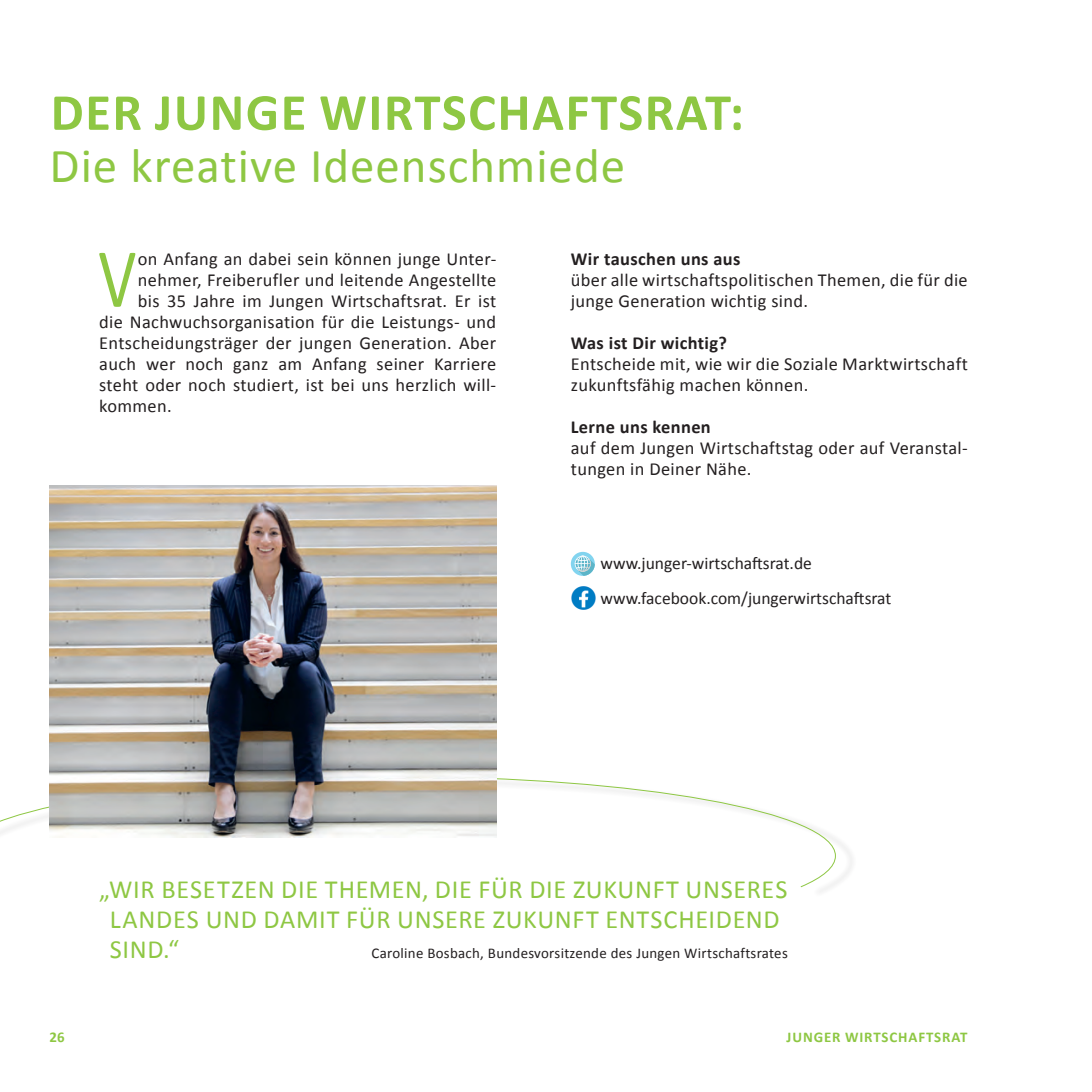
<style>
.page{position:relative;width:1092px;height:1092px;background:#fff}
.page>*{position:absolute;margin:0;border:0;box-sizing:border-box;transform-origin:0 0}
.t1{font:84.52px "Calibri";color:#8ec743;scale:.8 1}
.t2{font:700 52.5px "Calibri";letter-spacing:.03em;color:#8ec743}
.t3{font:49px "Calibri";letter-spacing:.02em;color:#8ec743}
.t4{font:26.25px/29.8px "Calibri";letter-spacing:.025em;color:#8ec743}
.t5{font:18.38px/21px "Calibri";letter-spacing:.02em;color:#231f20}
.t6{font:700 18.38px "Calibri";letter-spacing:.02em;color:#231f20}
.t7{font:17.5px/35px "Calibri";color:#231f20}
.t8{font:14.88px "Calibri";letter-spacing:.02em;color:#231f20}
.t9{font:700 14.88px "Calibri";letter-spacing:.06em;color:#8ec743}
</style>
<div class="page">
<svg style="left:570px;top:552px;width:25px;height:24px"></svg>
<svg style="left:0;top:775px;width:836px;height:112px"></svg>
<img style="left:50px;top:485px;width:446px;height:352px">
<img style="left:571px;top:586px;width:25px;height:24px">
<h2 class="t2" style="left:51px;top:79px;width:694px">DER JUNGE WIRTSCHAFTSRAT:</h2>
<h3 class="t3" style="left:50px;top:135px;width:577px">Die kreative Ideenschmiede</h3>
<h1 class="t1" style="left:98px;top:225px;width:49px">V</h1>
<p class="t5" style="left:138px;top:248px;width:360px">on Anfang an dabei sein können junge Unter-</p>
<p class="t5" style="left:138px;top:269px;width:360px">nehmer, Freiberufler und leitende Angestellte</p>
<p class="t5" style="left:138px;top:290px;width:360px">bis 35 Jahre im Jungen Wirtschaftsrat. Er ist</p>
<p class="t5" style="left:99px;top:311px;width:398px">die Nachwuchsorganisation für die Leistungs- und</p>
<p class="t5" style="left:99px;top:332px;width:398px">Entscheidungsträger der jungen Generation. Aber</p>
<p class="t5" style="left:99px;top:353px;width:398px">auch wer noch ganz am Anfang seiner Karriere</p>
<p class="t5" style="left:99px;top:374px;width:398px">steht oder noch studiert, ist bei uns herzlich will-</p>
<p class="t5" style="left:99px;top:395px;width:74px">kommen.</p>
<p class="t6" style="left:570px;top:247px;width:171px">Wir tauschen uns aus</p>
<p class="t5" style="left:570px;top:269px;width:398px">über alle wirtschaftspolitischen Themen, die für die junge Generation wichtig sind.</p>
<p class="t6" style="left:570px;top:331px;width:158px">Was ist Dir wichtig?</p>
<p class="t5" style="left:570px;top:353px;width:398px">Entscheide mit, wie wir die Soziale Marktwirtschaft zukunftsfähig machen können.</p>
<p class="t6" style="left:570px;top:415px;width:141px">Lerne uns kennen</p>
<p class="t5" style="left:570px;top:437px;width:398px">auf dem Jungen Wirtschaftstag oder auf Veranstal&shy;tungen in Deiner Nähe.</p>
<p class="t7" style="left:600px;top:545px;width:292px">www.junger-wirtschaftsrat.de www.facebook.com/jungerwirtschaftsrat</p>
<h3 class="t4" style="left:110px;top:874px;width:679px;text-indent:-10px">„WIR BESETZEN DIE THEMEN, DIE FÜR DIE ZUKUNFT UNSERES<br>LANDES UND DAMIT FÜR UNSERE ZUKUNFT ENTSCHEIDEND<br>SIND.“</h3>
<p class="t8" style="left:371px;top:943px;width:418px">Caroline Bosbach, Bundesvorsitzende des Jungen Wirtschaftsrates</p>
<p class="t9" style="left:50px;top:1027px;width:17px">26</p>
<p class="t9" style="left:786px;top:1027px;width:182px">JUNGER WIRTSCHAFTSRAT</p>
</div>
